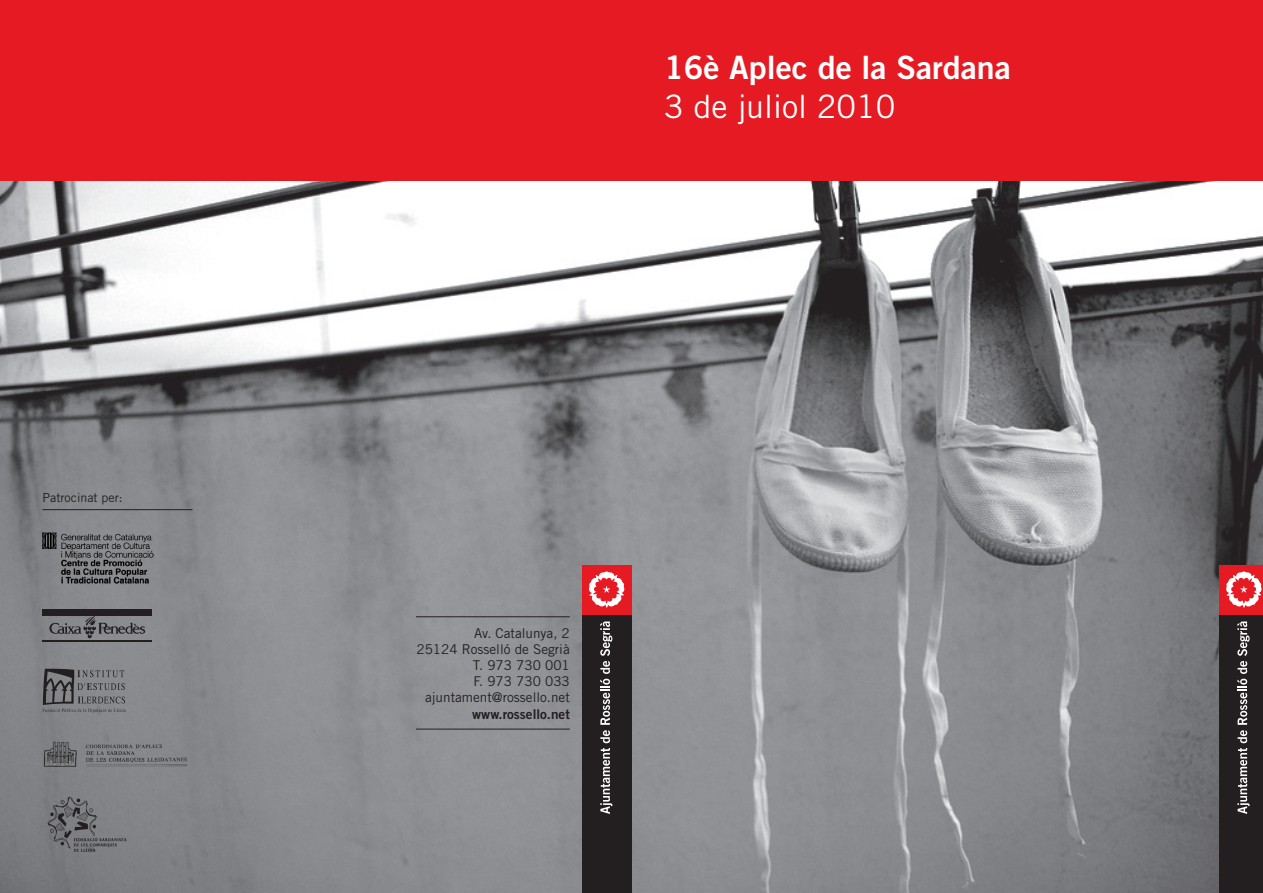
<style>
.page{position:relative;width:1263px;height:893px;background:#fff}
.page>*{position:absolute;margin:0;border:0;box-sizing:border-box;transform-origin:0 0}
.t1{font:32.25px "Trade Gothic Bold Two";color:#fff}
.t2{font:32.25px "Trade Gothic";color:#fff}
.t3{font:13.5px/16.2px "Trade Gothic";color:#231f20;text-align:right}
.t4{font:13.5px "Trade Gothic Bold Two";color:#231f20}
.t5{font:12.45px "Trade Gothic";color:#231f20}
</style>
<div class="page">
<img style="left:0;top:181px;width:1263px;height:712px">
<img style="left:43px;top:532px;width:111px;height:51px">
<div style="left:0;top:0;width:1263px;height:181px;background:#e51a23"></div>
<div style="left:582px;top:614px;width:49px;height:279px;background:#231f20"></div>
<div style="left:582px;top:565px;width:49px;height:49px;background:#e51a23"></div>
<svg style="left:600px;top:621px;width:12px;height:193px"></svg>
<svg style="left:589px;top:571px;width:36px;height:37px"></svg>
<div style="left:1219px;top:614px;width:44px;height:279px;background:#231f20"></div>
<div style="left:1219px;top:565px;width:44px;height:49px;background:#e51a23"></div>
<svg style="left:1237px;top:621px;width:12px;height:193px"></svg>
<svg style="left:1226px;top:571px;width:36px;height:37px"></svg>
<hr style="left:43px;top:509px;width:149px;height:1px;background:#231f20">
<hr style="left:43px;top:640px;width:109px;height:2px;background:#231f20">
<svg style="left:49px;top:616px;width:96px;height:22px;background:#737477"></svg>
<div style="left:43px;top:609px;width:109px;height:6px;background:#231f20"></div>
<svg style="left:43px;top:669px;width:83px;height:44px;background:#6f7072"></svg>
<img style="left:43px;top:735px;width:146px;height:34px">
<img style="left:43px;top:792px;width:89px;height:66px">
<hr style="left:416px;top:729px;width:154px;height:1px;background:#231f20">
<hr style="left:416px;top:616px;width:154px;height:1px;background:#231f20">
<p class="t5" style="left:43px;top:490px;width:82px">Patrocinat per:</p>
<h1 class="t1" style="left:664px;top:48px;width:348px">16è Aplec de la Sardana</h1>
<h1 class="t2" style="left:664px;top:87px;width:233px">3 de juliol 2010</h1>
<p class="t3" style="left:416px;top:625px;width:155px">Av. Catalunya, 2<br>25124 Rosselló de Segrià<br>T. 973 730 001<br>F. 973 730 033 ajuntament@rossello.net</p>
<p class="t4" style="left:472px;top:705px;width:99px">www.rossello.net</p>
</div>
